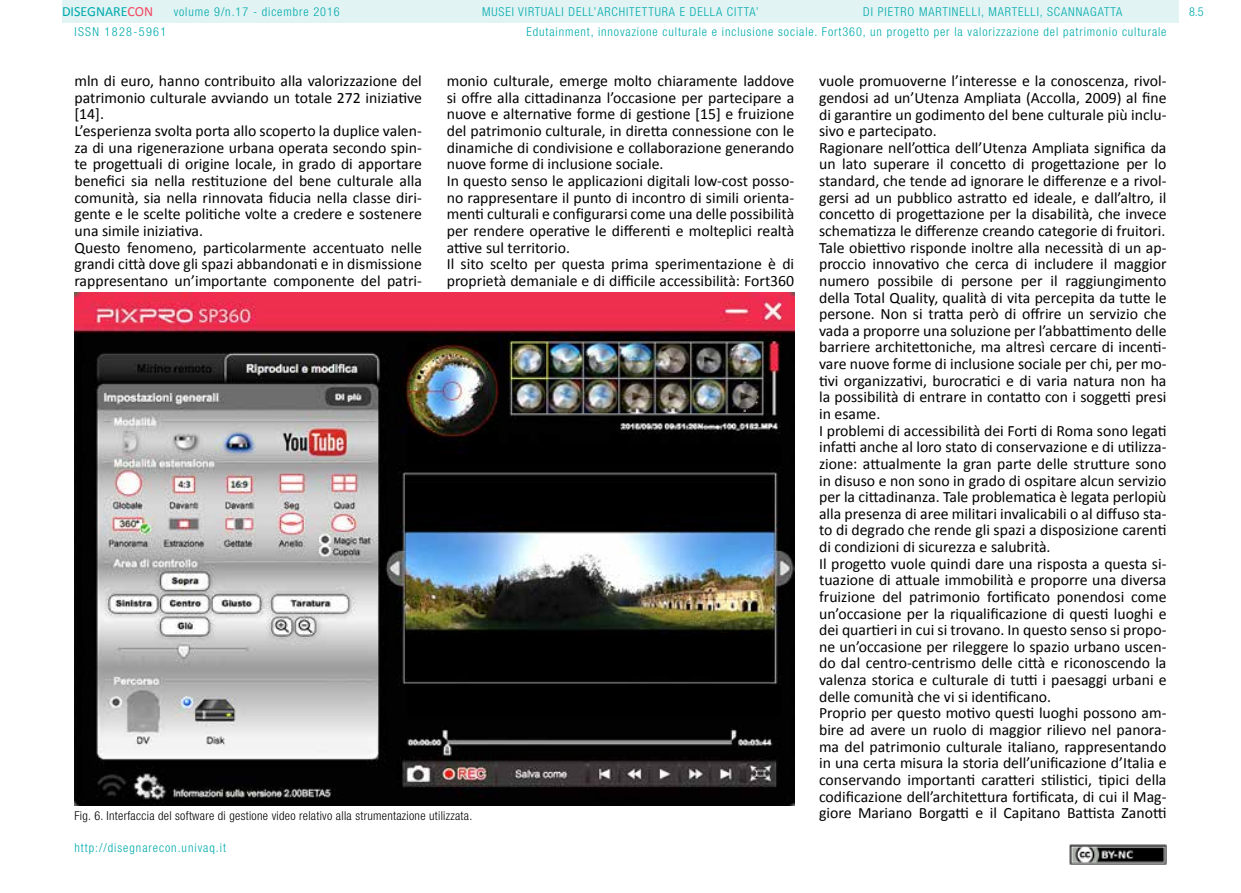
<style>
.page{position:relative;width:1241px;height:893px;background:#fff}
.page>*{position:absolute;margin:0;border:0;box-sizing:border-box;transform-origin:0 0}
.t1{font:15.75px/16.6px "Calibri";color:#000}
.t2{font:14px "Calibri";color:#00aaad}
.t3{font:300 condensed 12.25px/19.4px "Helvetica Neue LT Std";letter-spacing:.075em;color:#00aaad}
.t4{font:300 condensed 12.25px "Helvetica Neue LT Std";letter-spacing:.025em;color:#000}
.t5{font:300 condensed 12.25px "Helvetica Neue LT Std";letter-spacing:.11em;color:#00aaad}
.s1{color:#f24862}
</style>
<div class="page">
<div style="left:62px;top:0;width:1116px;height:23px;background:#e2f3f3"></div>
<img style="left:1069px;top:845px;width:97px;height:19px">
<img style="left:74px;top:293px;width:720px;height:513px">
<p class="t2" style="left:62px;top:3px;width:93px">DISEGNARE<span class="s1">CON</span></p>
<p class="t3" style="left:526px;top:2px;width:641px;text-indent:337px">DI PIETRO MARTINELLI, MARTELLI, SCANNAGATTA<br>Edutainment, innovazione culturale e inclusione sociale. Fort360, un progetto per la valorizzazione del patrimonio culturale</p>
<p class="t3" style="left:174px;top:2px;width:167px">volume 9/n.17 - dicembre 2016</p>
<p class="t3" style="left:482px;top:2px;width:278px">MUSEI VIRTUALI DELL’ARCHITETTURA E DELLA CITTA’</p>
<p class="t3" style="left:1188px;top:2px;width:16px">8.5</p>
<p class="t5" style="left:74px;top:24px;width:93px">ISSN 1828-5961</p>
<p class="t1" style="left:74px;top:72px;width:349px">mln di euro, hanno contribuito alla valorizzazione del patrimonio culturale avviando un totale 272 iniziative [14].<br>L’esperienza svolta porta allo scoperto la duplice valen&shy;za di una rigenerazione urbana operata secondo spin&shy;te progettuali di origine locale, in grado di apportare benefici sia nella restituzione del bene culturale alla comunità, sia nella rinnovata fiducia nella classe diri&shy;gente e le scelte politiche volte a credere e sostenere una simile iniziativa.<br>Questo fenomeno, particolarmente accentuato nelle grandi città dove gli spazi abbandonati e in dismissione rappresentano un’importante componente del patri-</p>
<p class="t1" style="left:446px;top:72px;width:349px">monio culturale, emerge molto chiaramente laddove si offre alla cittadinanza l’occasione per partecipare a nuove e alternative forme di gestione [15] e fruizione del patrimonio culturale, in diretta connessione con le dinamiche di condivisione e collaborazione generando nuove forme di inclusione sociale.<br>In questo senso le applicazioni digitali low-cost posso&shy;no rappresentare il punto di incontro di simili orienta&shy;menti culturali e configurarsi come una delle possibilità per rendere operative le differenti e molteplici realtà attive sul territorio.<br>Il sito scelto per questa prima sperimentazione è di proprietà demaniale e di difficile accessibilità: Fort360</p>
<p class="t1" style="left:819px;top:72px;width:349px">vuole promuoverne l’interesse e la conoscenza, rivol&shy;gendosi ad un’Utenza Ampliata (Accolla, 2009) al fine di garantire un godimento del bene culturale più inclu&shy;sivo e partecipato.<br>Ragionare nell’ottica dell’Utenza Ampliata significa da un lato superare il concetto di progettazione per lo standard, che tende ad ignorare le differenze e a rivol&shy;gersi ad un pubblico astratto ed ideale, e dall’altro, il concetto di progettazione per la disabilità, che invece schematizza le differenze creando categorie di fruitori.<br>Tale obiettivo risponde inoltre alla necessità di un ap&shy;proccio innovativo che cerca di includere il maggior numero possibile di persone per il raggiungimento della Total Quality, qualità di vita percepita da tutte le persone. Non si tratta però di offrire un servizio che vada a proporre una soluzione per l’abbattimento delle barriere architettoniche, ma altresì cercare di incenti&shy;vare nuove forme di inclusione sociale per chi, per mo&shy;tivi organizzativi, burocratici e di varia natura non ha la possibilità di entrare in contatto con i soggetti presi in esame.<br>I problemi di accessibilità dei Forti di Roma sono legati infatti anche al loro stato di conservazione e di utilizza&shy;zione: attualmente la gran parte delle strutture sono in disuso e non sono in grado di ospitare alcun servizio per la cittadinanza. Tale problematica è legata perlopiù alla presenza di aree militari invalicabili o al diffuso sta&shy;to di degrado che rende gli spazi a disposizione carenti di condizioni di sicurezza e salubrità.<br>Il progetto vuole quindi dare una risposta a questa si&shy;tuazione di attuale immobilità e proporre una diversa fruizione del patrimonio fortificato ponendosi come un’occasione per la riqualificazione di questi luoghi e dei quartieri in cui si trovano. In questo senso si propo&shy;ne un’occasione per rileggere lo spazio urbano uscen&shy;do dal centro-centrismo delle città e riconoscendo la valenza storica e culturale di tutti i paesaggi urbani e delle comunità che vi si identificano.<br>Proprio per questo motivo questi luoghi possono am&shy;bire ad avere un ruolo di maggior rilievo nel panora&shy;ma del patrimonio culturale italiano, rappresentando in una certa misura la storia dell’unificazione d’Italia e conservando importanti caratteri stilistici, tipici della codificazione dell’architettura fortificata, di cui il Mag&shy;giore Mariano Borgatti e il Capitano Battista Zanotti</p>
<p class="t4" style="left:74px;top:809px;width:399px">Fig. 6. Interfaccia del software di gestione video relativo alla strumentazione utilizzata.</p>
<p class="t3" style="left:74px;top:838px;width:153px">http://disegnarecon.univaq.it</p>
</div>
